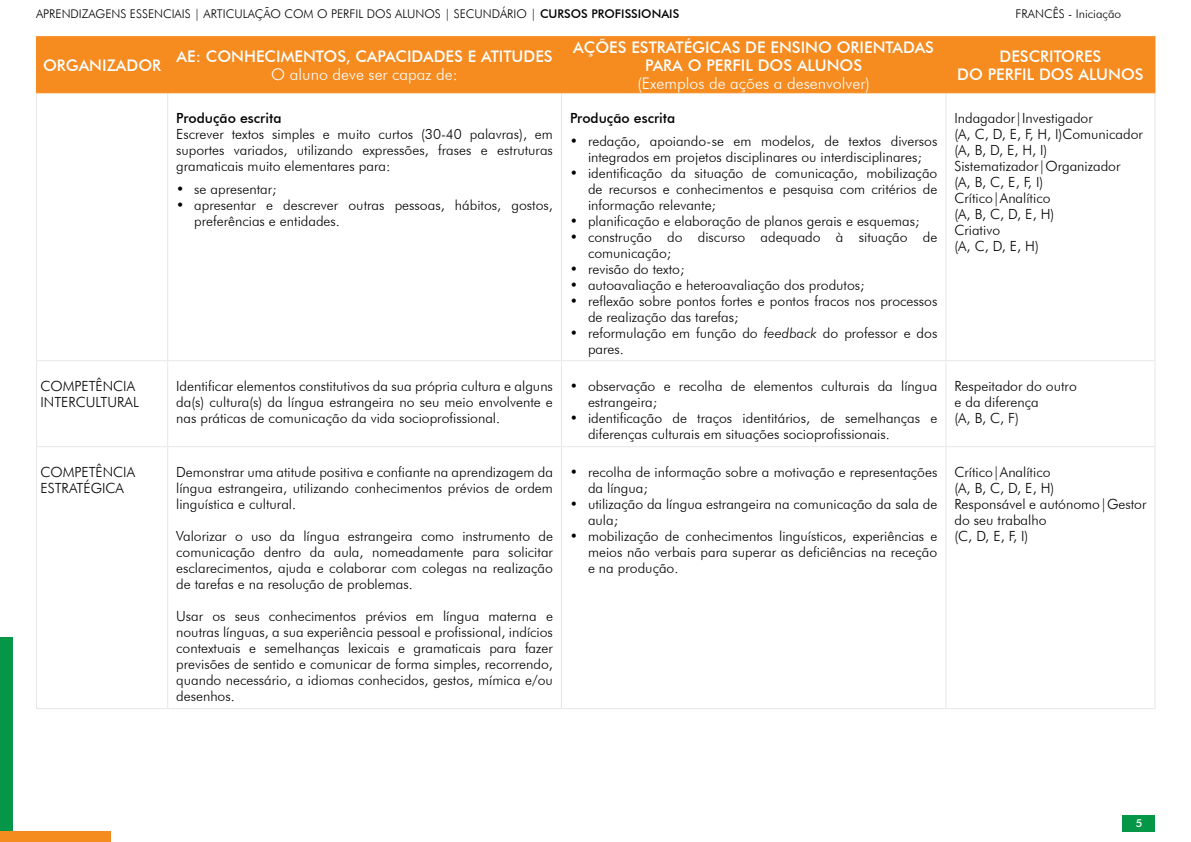
<style>
.page{position:relative;width:1191px;height:842px;background:#fff}
.page>*{position:absolute;margin:0;border:0;box-sizing:border-box;transform-origin:0 0}
.t1{font:500 16px/18px "Futura BT";color:#fff;text-align:center}
.t2{font:300 14px/16px "Futura BT";color:#000}
.t3{font:300 12px "Futura BT";color:#000}
.s1{font-weight:500}
.s2{font-weight:300}
.s3{font-style:italic}
</style>
<div class="page">
<div style="left:0;top:637px;width:12px;height:205px;background:#059647"></div>
<div style="left:0;top:831px;width:110px;height:11px;background:#f58c1f"></div>
<div style="left:37px;top:37px;width:1117px;height:55px;background:#f68b20"></div>
<hr style="left:36px;top:93px;width:1px;height:267px;background:#e6e7e8">
<hr style="left:167px;top:93px;width:1px;height:267px;background:#e6e7e8">
<hr style="left:561px;top:93px;width:1px;height:267px;background:#e6e7e8">
<hr style="left:945px;top:93px;width:1px;height:267px;background:#e6e7e8">
<hr style="left:1154px;top:93px;width:1px;height:267px;background:#e6e7e8">
<hr style="left:36px;top:360px;width:132px;height:1px;background:#e6e7e8">
<hr style="left:36px;top:361px;width:1px;height:85px;background:#e6e7e8">
<hr style="left:168px;top:360px;width:393px;height:1px;background:#e6e7e8">
<hr style="left:167px;top:361px;width:1px;height:85px;background:#e6e7e8">
<hr style="left:561px;top:360px;width:385px;height:1px;background:#e6e7e8">
<hr style="left:561px;top:361px;width:1px;height:85px;background:#e6e7e8">
<hr style="left:946px;top:360px;width:209px;height:1px;background:#e6e7e8">
<hr style="left:945px;top:361px;width:1px;height:85px;background:#e6e7e8">
<hr style="left:1154px;top:361px;width:1px;height:85px;background:#e6e7e8">
<hr style="left:36px;top:446px;width:132px;height:1px;background:#e6e7e8">
<hr style="left:36px;top:447px;width:1px;height:261px;background:#e6e7e8">
<hr style="left:168px;top:446px;width:393px;height:1px;background:#e6e7e8">
<hr style="left:167px;top:447px;width:1px;height:261px;background:#e6e7e8">
<hr style="left:561px;top:446px;width:385px;height:1px;background:#e6e7e8">
<hr style="left:561px;top:447px;width:1px;height:261px;background:#e6e7e8">
<hr style="left:946px;top:446px;width:209px;height:1px;background:#e6e7e8">
<hr style="left:945px;top:447px;width:1px;height:261px;background:#e6e7e8">
<hr style="left:1154px;top:447px;width:1px;height:261px;background:#e6e7e8">
<hr style="left:36px;top:708px;width:132px;height:1px;background:#e6e7e8">
<hr style="left:168px;top:708px;width:393px;height:1px;background:#e6e7e8">
<hr style="left:561px;top:708px;width:385px;height:1px;background:#e6e7e8">
<hr style="left:946px;top:708px;width:209px;height:1px;background:#e6e7e8">
<hr style="left:36px;top:36px;width:132px;height:1px;background:#f68b20">
<hr style="left:36px;top:37px;width:1px;height:55px;background:#f68b20">
<hr style="left:168px;top:36px;width:393px;height:1px;background:#f68b20">
<hr style="left:167px;top:37px;width:1px;height:55px;background:#f68b20">
<hr style="left:561px;top:36px;width:385px;height:1px;background:#f68b20">
<hr style="left:561px;top:37px;width:1px;height:55px;background:#f68b20">
<hr style="left:946px;top:36px;width:209px;height:1px;background:#f68b20">
<hr style="left:945px;top:37px;width:1px;height:55px;background:#f68b20">
<hr style="left:1154px;top:37px;width:1px;height:55px;background:#f68b20">
<hr style="left:36px;top:92px;width:132px;height:1px;background:#f68b20">
<hr style="left:168px;top:92px;width:393px;height:1px;background:#f68b20">
<hr style="left:561px;top:92px;width:385px;height:1px;background:#f68b20">
<hr style="left:946px;top:92px;width:209px;height:1px;background:#f68b20">
<div style="left:1122px;top:815px;width:33px;height:16px;background:#059647"></div>
<p class="t3" style="left:36px;top:7px;width:645px">APRENDIZAGENS ESSENCIAIS | ARTICULAÇÃO COM O PERFIL DOS ALUNOS | SECUNDÁRIO | <span class="s1">CURSOS PROFISSIONAIS</span></p>
<p class="t3" style="left:1015px;top:7px;width:107px">FRANCÊS - Iniciação</p>
<p class="t1" style="left:43px;top:56px;width:120px">ORGANIZADOR</p>
<p class="t1" style="left:176px;top:47px;width:378px">AE: CONHECIMENTOS, CAPACIDADES E ATITUDES<br><span class="s2">O aluno deve ser capaz de:</span></p>
<p class="t1" style="left:573px;top:38px;width:362px">AÇÕES ESTRATÉGICAS DE ENSINO ORIENTADAS<br>PARA O PERFIL DOS ALUNOS<br><span class="s2">(Exemplos de ações a desenvolver)</span></p>
<p class="t1" style="left:957px;top:47px;width:188px">DESCRITORES<br>DO PERFIL DOS ALUNOS</p>
<p class="t2" style="left:176px;top:110px;width:378px"><span class="s1">Produção escrita<br></span>Escrever textos simples e muito curtos (30-40 palavras), em suportes variados, utilizando expressões, frases e estruturas gramaticais muito elementares para:</p>
<p class="t2" style="left:194px;top:181px;width:360px">se apresentar;<br>apresentar e descrever outras pessoas, hábitos, gostos, preferências e entidades.</p>
<p class="t2" style="left:954px;top:110px;width:190px">Indagador|Investigador<br>(A, C, D, E, F, H, I)Comunicador (A, B, D, E, H, I)<br>Sistematizador|Organizador<br>(A, B, C, E, F, I)<br>Crítico|Analítico<br>(A, B, C, D, E, H)<br>Criativo<br>(A, C, D, E, H)</p>
<p class="t2" style="left:588px;top:107px;width:351px;line-height:23px;text-indent:-18px"><span class="s1">Produção escrita<br></span>redação, apoiando-se em modelos, de textos diversos</p>
<p class="t2" style="left:588px;top:149px;width:351px">integrados em projetos disciplinares ou interdisciplinares; identificação da situação de comunicação, mobilização de recursos e conhecimentos e pesquisa com critérios de informação relevante;<br>planificação e elaboração de planos gerais e esquemas; construção do discurso adequado à situação de comunicação;<br>revisão do texto;<br>autoavaliação e heteroavaliação dos produtos;<br>reflexão sobre pontos fortes e pontos fracos nos processos de realização das tarefas;<br>reformulação em função do <span class="s3">feedback</span> do professor e dos pares.</p>
<p class="t2" style="left:570px;top:133px;width:10px">•</p>
<p class="t2" style="left:570px;top:165px;width:10px">•</p>
<p class="t2" style="left:176px;top:181px;width:10px">• •</p>
<p class="t2" style="left:570px;top:213px;width:10px">• •</p>
<p class="t2" style="left:570px;top:261px;width:10px;text-align:justify">• • •</p>
<p class="t2" style="left:570px;top:325px;width:10px">•</p>
<p class="t2" style="left:40px;top:378px;width:100px">COMPETÊNCIA<br>INTERCULTURAL</p>
<p class="t2" style="left:176px;top:378px;width:378px;text-align:justify">Identificar elementos constitutivos da sua própria cultura e alguns da(s) cultura(s) da língua estrangeira no seu meio envolvente e nas práticas de comunicação da vida socioprofissional.</p>
<p class="t2" style="left:588px;top:378px;width:351px">observação e recolha de elementos culturais da língua estrangeira;<br>identificação de traços identitários, de semelhanças e diferenças culturais em situações socioprofissionais.</p>
<p class="t2" style="left:570px;top:378px;width:10px">•</p>
<p class="t2" style="left:570px;top:410px;width:10px">•</p>
<p class="t2" style="left:40px;top:464px;width:96px">COMPETÊNCIA<br>ESTRATÉGICA</p>
<p class="t2" style="left:176px;top:464px;width:378px;text-align:justify">Demonstrar uma atitude positiva e confiante na aprendizagem da língua estrangeira, utilizando conhecimentos prévios de ordem linguística e cultural.</p>
<p class="t2" style="left:176px;top:528px;width:378px;text-align:justify">Valorizar o uso da língua estrangeira como instrumento de comunicação dentro da aula, nomeadamente para solicitar esclarecimentos, ajuda e colaborar com colegas na realização de tarefas e na resolução de problemas.</p>
<p class="t2" style="left:176px;top:608px;width:378px;text-align:justify">Usar os seus conhecimentos prévios em língua materna e noutras línguas, a sua experiência pessoal e profissional, indícios contextuais e semelhanças lexicais e gramaticais para fazer previsões de sentido e comunicar de forma simples, recorrendo, quando necessário, a idiomas conhecidos, gestos, mímica e/ou desenhos.</p>
<p class="t2" style="left:570px;top:464px;width:10px">•</p>
<p class="t2" style="left:570px;top:496px;width:10px">•</p>
<p class="t2" style="left:570px;top:528px;width:10px">•</p>
<p class="t2" style="left:588px;top:464px;width:351px">recolha de informação sobre a motivação e representações da língua;<br>utilização da língua estrangeira na comunicação da sala de aula;<br>mobilização de conhecimentos linguísticos, experiências e meios não verbais para superar as deficiências na receção e na produção.</p>
<p class="t2" style="left:954px;top:378px;width:124px">Respeitador do outro e da diferença<br>(A, B, C, F)</p>
<p class="t2" style="left:954px;top:464px;width:193px">Crítico|Analítico<br>(A, B, C, D, E, H)<br>Responsável e autónomo|Gestor do seu trabalho<br>(C, D, E, F, I)</p>
</div>
